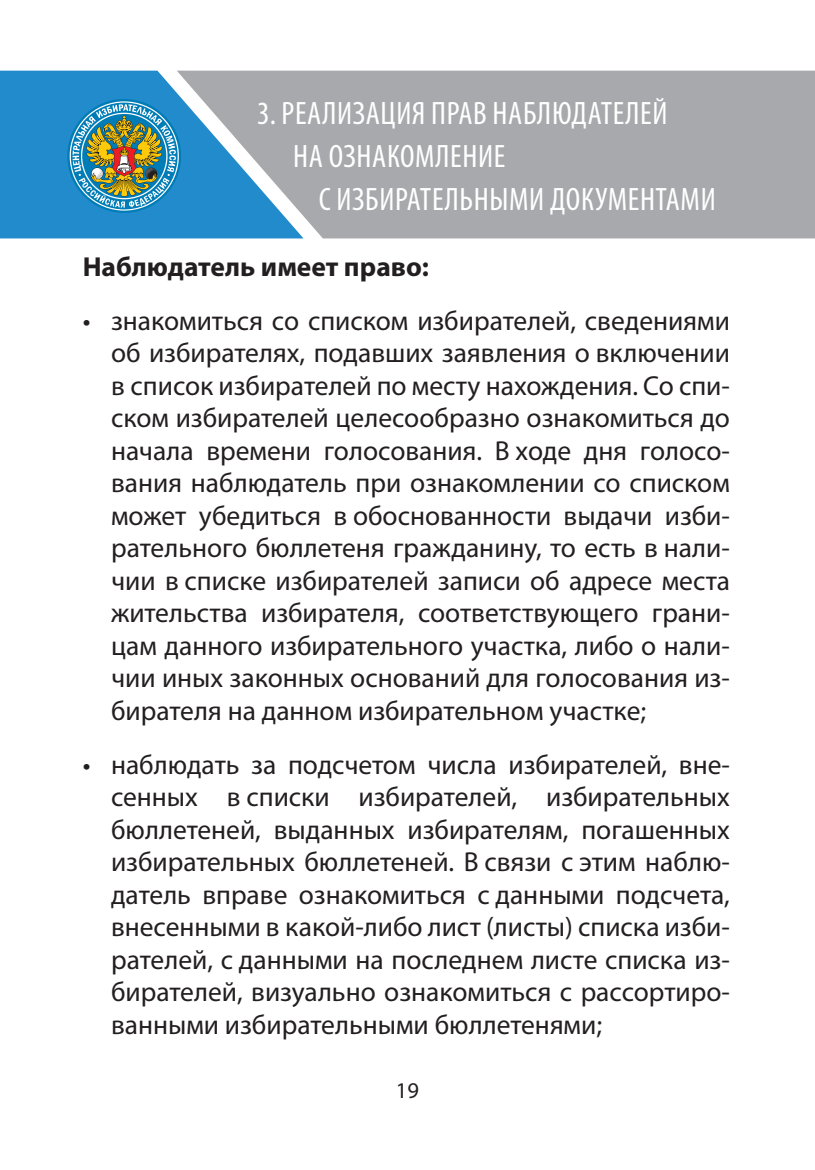
<style>
.page{position:relative;width:815px;height:1170px;background:#fff}
.page>*{position:absolute;margin:0;border:0;box-sizing:border-box;transform-origin:0 0}
.t1{font:condensed 32.5px/43px "Myriad Pro";letter-spacing:.02em;color:#fff}
.t2{font:27.5px/32.5px "Myriad Pro";color:#231f20;text-align:justify}
.Текст{font:700 27.5px "Myriad Pro";color:#231f20}
.t3{font:22.5px "Myriad Pro";color:#231f20}
</style>
<div class="page">
<div style="left:0;top:71px;width:177px;height:167px;background:#218bcb"></div>
<svg style="left:177px;top:71px;width:638px;height:167px;background:#9fa8b1"></svg>
<svg style="left:67px;top:99px;width:114px;height:114px;background:#5e9599"></svg>
<p class="t1" style="left:257px;top:92px;width:412px">3. РЕАЛИЗАЦИЯ ПРАВ НАБЛЮДАТЕЛЕЙ</p>
<p class="t1" style="left:319px;top:135px;width:398px;text-indent:-26px">НА ОЗНАКОМЛЕНИЕ<br>С ИЗБИРАТЕЛЬНЫМИ ДОКУМЕНТАМИ</p>
<p class="Текст" style="left:83px;top:249px;width:348px">Наблюдатель имеет право:</p>
<p class="t2" style="left:111px;top:304px;width:620px;text-indent:-28px">• знакомиться со списком избирателей, сведениями об избирателях, подавших заявления о включении в список избирателей по месту нахождения. Со спи&shy;ском избирателей целесообразно ознакомиться до начала времени голосования. В ходе дня голосо&shy;вания наблюдатель при ознакомлении со списком может убедиться в обоснованности выдачи изби&shy;рательного бюллетеня гражданину, то есть в нали&shy;чии в списке избирателей записи об адресе места жительства избирателя, соответствующего грани&shy;цам данного избирательного участка, либо о нали&shy;чии иных законных оснований для голосования из&shy;бирателя на данном избирательном участке;</p>
<p class="t2" style="left:111px;top:747px;width:620px;text-indent:-28px">• наблюдать за подсчетом числа избирателей, вне&shy;сенных в списки избирателей, избирательных бюллетеней, выданных избирателям, погашенных избирательных бюллетеней. В связи с этим наблю&shy;датель вправе ознакомиться с данными подсчета, внесенными в какой-либо лист (листы) списка изби&shy;рателей, с данными на последнем листе списка из&shy;бирателей, визуально ознакомиться с рассортиро&shy;ванными избирательными бюллетенями;</p>
<p class="t3" style="left:396px;top:1076px;width:25px">19</p>
</div>
